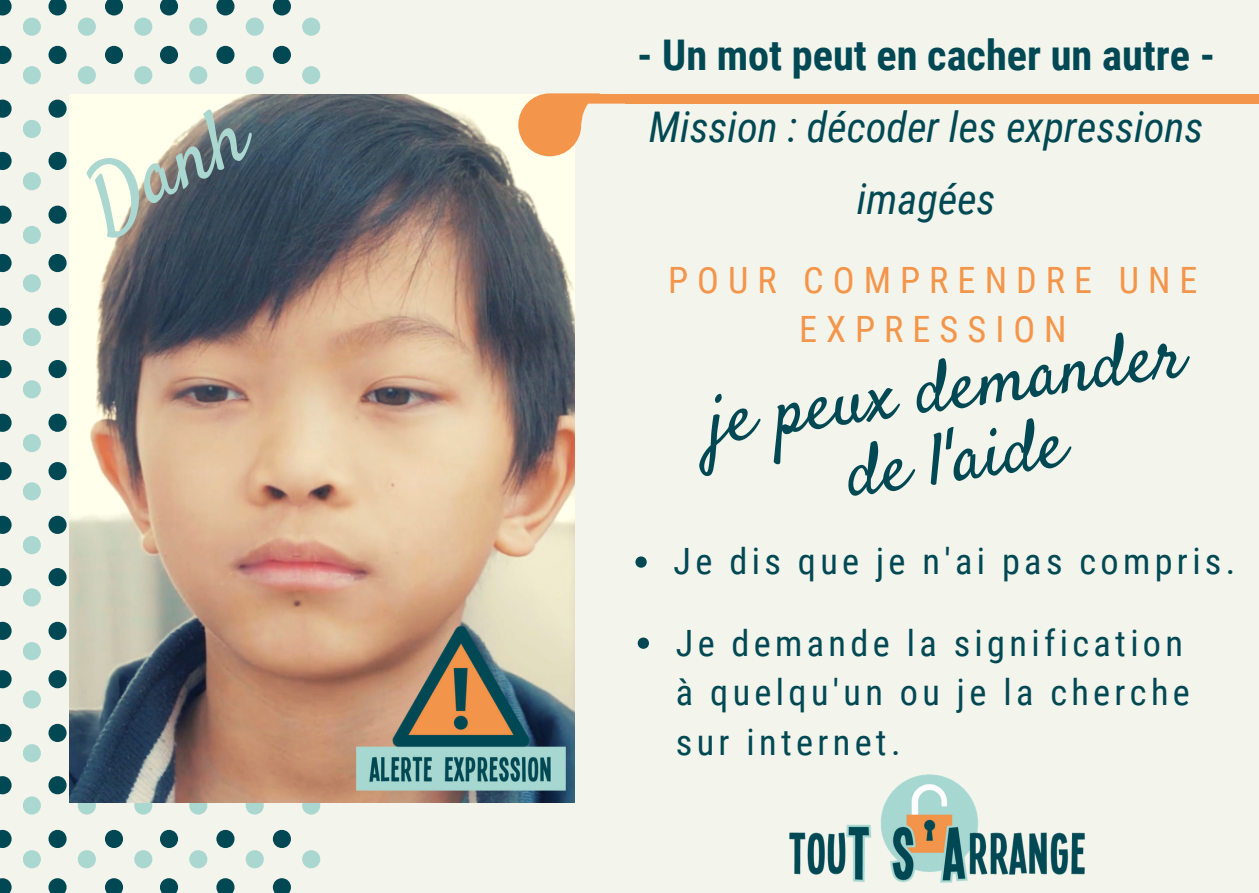
<style>
.page{position:relative;width:1259px;height:893px;background:#f3f4eb}
.page>*{position:absolute;margin:0;border:0;box-sizing:border-box;transform-origin:0 0}
.t1{font:84.6px "Satisfy";color:#abd7d1}
.t2{font:72.6px/72px "Satisfy";color:#004954;text-align:center}
.t3{font:italic 42.3px "Roboto Condensed";color:#004954}
.t4{font:700 42.3px "Roboto Condensed";color:#004954}
.t5{font:36.3px/49.5px "Roboto Condensed";letter-spacing:.12em;color:#004954}
.t6{font:36.3px/49.5px "Roboto Condensed";letter-spacing:.25em;color:#f3954a;text-align:center}
</style>
<div class="page">
<svg style="left:273px;top:46px;width:18px;height:18px"></svg>
<svg style="left:216px;top:46px;width:18px;height:18px"></svg>
<svg style="left:160px;top:46px;width:18px;height:18px"></svg>
<svg style="left:105px;top:46px;width:18px;height:18px"></svg>
<svg style="left:48px;top:46px;width:19px;height:18px"></svg>
<svg style="left:0;top:46px;width:12px;height:18px"></svg>
<svg style="left:48px;top:100px;width:19px;height:18px"></svg>
<svg style="left:0;top:100px;width:12px;height:18px"></svg>
<svg style="left:48px;top:152px;width:19px;height:18px"></svg>
<svg style="left:0;top:152px;width:12px;height:18px"></svg>
<svg style="left:48px;top:206px;width:19px;height:18px"></svg>
<svg style="left:0;top:206px;width:12px;height:18px"></svg>
<svg style="left:48px;top:254px;width:19px;height:18px"></svg>
<svg style="left:0;top:254px;width:12px;height:18px"></svg>
<svg style="left:48px;top:308px;width:19px;height:18px"></svg>
<svg style="left:0;top:308px;width:12px;height:18px"></svg>
<svg style="left:48px;top:360px;width:19px;height:18px"></svg>
<svg style="left:0;top:360px;width:12px;height:18px"></svg>
<svg style="left:48px;top:414px;width:19px;height:18px"></svg>
<svg style="left:0;top:414px;width:12px;height:18px"></svg>
<svg style="left:48px;top:462px;width:19px;height:18px"></svg>
<svg style="left:0;top:462px;width:12px;height:18px"></svg>
<svg style="left:48px;top:516px;width:19px;height:18px"></svg>
<svg style="left:0;top:516px;width:12px;height:18px"></svg>
<svg style="left:48px;top:568px;width:19px;height:18px"></svg>
<svg style="left:0;top:568px;width:12px;height:18px"></svg>
<svg style="left:48px;top:622px;width:19px;height:18px"></svg>
<svg style="left:0;top:622px;width:12px;height:18px"></svg>
<svg style="left:48px;top:670px;width:19px;height:18px"></svg>
<svg style="left:0;top:670px;width:12px;height:18px"></svg>
<svg style="left:48px;top:724px;width:19px;height:18px"></svg>
<svg style="left:0;top:724px;width:12px;height:18px"></svg>
<svg style="left:48px;top:776px;width:19px;height:18px"></svg>
<svg style="left:0;top:776px;width:12px;height:18px"></svg>
<svg style="left:273px;top:830px;width:18px;height:18px"></svg>
<svg style="left:216px;top:830px;width:18px;height:18px"></svg>
<svg style="left:160px;top:830px;width:18px;height:18px"></svg>
<svg style="left:105px;top:830px;width:18px;height:18px"></svg>
<svg style="left:48px;top:830px;width:19px;height:18px"></svg>
<svg style="left:0;top:830px;width:12px;height:18px"></svg>
<svg style="left:273px;top:878px;width:18px;height:15px"></svg>
<svg style="left:216px;top:878px;width:18px;height:15px"></svg>
<svg style="left:160px;top:878px;width:18px;height:15px"></svg>
<svg style="left:105px;top:878px;width:18px;height:15px"></svg>
<svg style="left:48px;top:878px;width:19px;height:15px"></svg>
<svg style="left:0;top:878px;width:12px;height:15px"></svg>
<svg style="left:273px;top:0;width:18px;height:15px"></svg>
<svg style="left:216px;top:0;width:18px;height:15px"></svg>
<svg style="left:160px;top:0;width:18px;height:15px"></svg>
<svg style="left:105px;top:0;width:18px;height:15px"></svg>
<svg style="left:48px;top:0;width:19px;height:15px"></svg>
<svg style="left:0;top:0;width:12px;height:15px"></svg>
<svg style="left:302px;top:66px;width:18px;height:18px"></svg>
<svg style="left:246px;top:66px;width:18px;height:18px"></svg>
<svg style="left:189px;top:66px;width:18px;height:18px"></svg>
<svg style="left:134px;top:66px;width:18px;height:18px"></svg>
<svg style="left:78px;top:66px;width:18px;height:18px"></svg>
<svg style="left:24px;top:66px;width:17px;height:18px"></svg>
<svg style="left:24px;top:120px;width:17px;height:18px"></svg>
<svg style="left:24px;top:172px;width:17px;height:18px"></svg>
<svg style="left:24px;top:226px;width:17px;height:18px"></svg>
<svg style="left:24px;top:274px;width:17px;height:18px"></svg>
<svg style="left:24px;top:328px;width:17px;height:18px"></svg>
<svg style="left:24px;top:380px;width:17px;height:18px"></svg>
<svg style="left:24px;top:434px;width:17px;height:18px"></svg>
<svg style="left:24px;top:482px;width:17px;height:18px"></svg>
<svg style="left:24px;top:536px;width:17px;height:18px"></svg>
<svg style="left:24px;top:588px;width:17px;height:18px"></svg>
<svg style="left:24px;top:642px;width:17px;height:18px"></svg>
<svg style="left:24px;top:690px;width:17px;height:18px"></svg>
<svg style="left:24px;top:744px;width:17px;height:18px"></svg>
<svg style="left:302px;top:802px;width:18px;height:13px"></svg>
<svg style="left:246px;top:802px;width:18px;height:13px"></svg>
<svg style="left:189px;top:802px;width:18px;height:13px"></svg>
<svg style="left:134px;top:802px;width:18px;height:13px"></svg>
<svg style="left:78px;top:802px;width:18px;height:13px"></svg>
<svg style="left:24px;top:796px;width:17px;height:19px"></svg>
<svg style="left:302px;top:850px;width:18px;height:18px"></svg>
<svg style="left:246px;top:850px;width:18px;height:18px"></svg>
<svg style="left:189px;top:850px;width:18px;height:18px"></svg>
<svg style="left:134px;top:850px;width:18px;height:18px"></svg>
<svg style="left:78px;top:850px;width:18px;height:18px"></svg>
<svg style="left:24px;top:850px;width:17px;height:18px"></svg>
<svg style="left:302px;top:18px;width:18px;height:18px"></svg>
<svg style="left:246px;top:18px;width:18px;height:18px"></svg>
<svg style="left:189px;top:18px;width:18px;height:18px"></svg>
<svg style="left:134px;top:18px;width:18px;height:18px"></svg>
<svg style="left:78px;top:18px;width:18px;height:18px"></svg>
<svg style="left:24px;top:18px;width:17px;height:18px"></svg>
<img style="left:70px;top:95px;width:504px;height:707px">
<svg style="left:635px;top:556px;width:12px;height:12px"></svg>
<img style="left:789px;top:774px;width:296px;height:109px">
<div style="left:625px;top:94px;width:634px;height:10px;background:#f3954a"></div>
<svg style="left:518px;top:93px;width:107px;height:63px"></svg>
<svg style="left:638px;top:638px;width:11px;height:11px"></svg>
<img style="left:356px;top:626px;width:209px;height:165px">
<h1 class="t1" style="left:68px;top:158px;width:170px;rotate:-27deg">Danh</h1>
<p class="t4" style="left:637px;top:31px;width:579px">- Un mot peut en cacher un autre -</p>
<p class="t3" style="left:649px;top:103px;width:556px">Mission : décoder les expressions</p>
<p class="t3" style="left:857px;top:175px;width:140px">imagées</p>
<p class="t6" style="left:668px;top:256px;width:531px">POUR COMPRENDRE UNE<br>EXPRESSION</p>
<h2 class="t2" style="left:704px;top:390px;width:482px;rotate:-8deg">je peux demander de l'aide</h2>
<p class="t5" style="left:673px;top:537px;width:563px">Je dis que je n'ai pas compris.</p>
<p class="t5" style="left:676px;top:618px;width:515px">Je demande la signification à quelqu'un ou je la cherche sur internet.</p>
</div>
